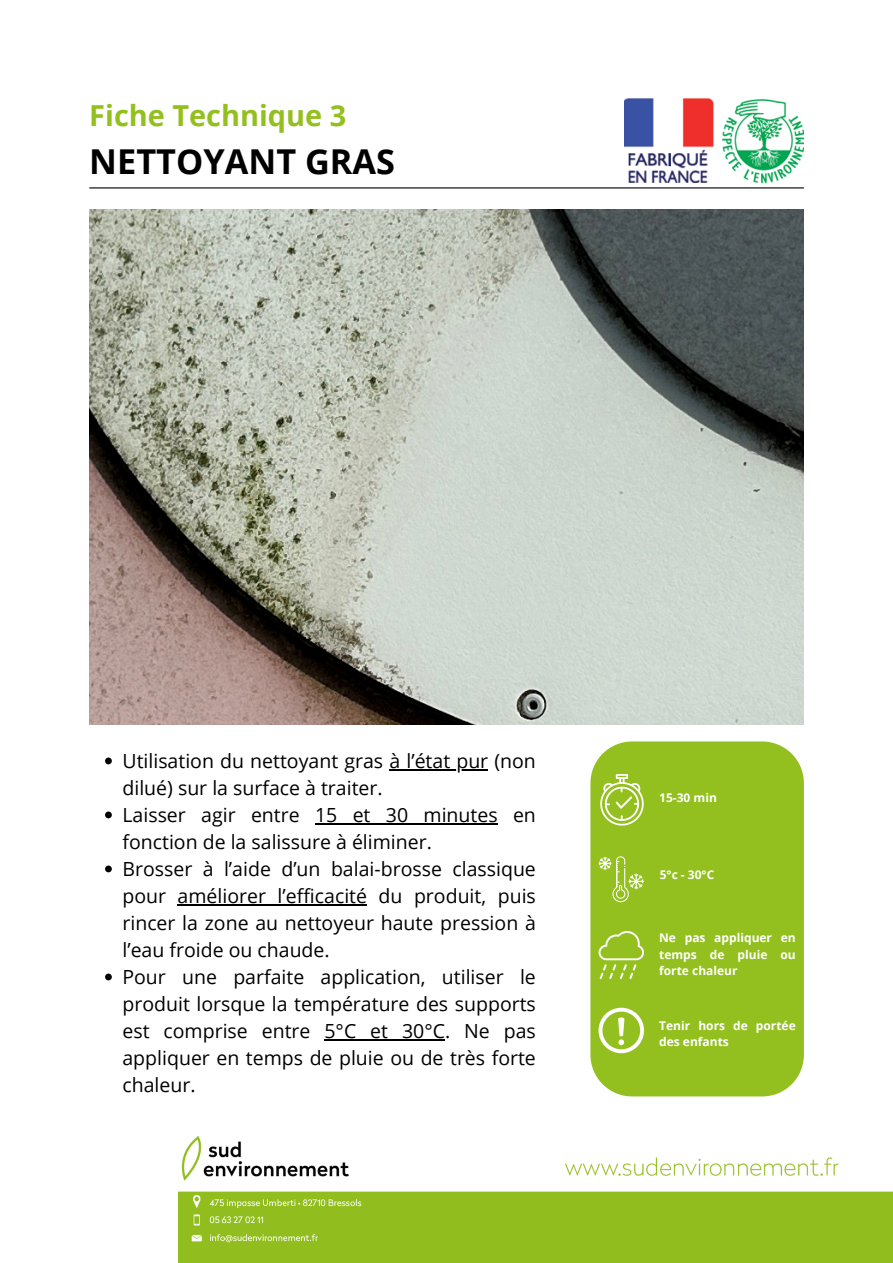
<style>
.page{position:relative;width:893px;height:1263px;background:#fff}
.page>*{position:absolute;margin:0;border:0;box-sizing:border-box;transform-origin:0 0}
.t1{font:700 34.28px "Open Sans";color:#000}
.t2{font:700 28.88px "Open Sans";color:#93c01f}
.t3{font:19.5px/27px "Open Sans";color:#000}
.t4{font:700 12px/16.4px "Open Sans";color:#fff;text-align:justify}
</style>
<div class="page">
<hr style="left:89px;top:187px;width:715px;height:1px;background:#000">
<img style="left:179px;top:1136px;width:714px;height:127px">
<img style="left:624px;top:98px;width:89px;height:85px">
<img style="left:721px;top:98px;width:82px;height:85px">
<img style="left:89px;top:210px;width:715px;height:514px">
<div style="left:590px;top:741px;width:214px;height:355px;background:#93c01f"></div>
<svg style="left:600px;top:774px;width:44px;height:51px;background:#afd05a"></svg>
<svg style="left:598px;top:856px;width:46px;height:46px;background:#a3c941"></svg>
<svg style="left:598px;top:931px;width:46px;height:48px;background:#a2c93f"></svg>
<svg style="left:598px;top:1008px;width:46px;height:45px"></svg>
<svg style="left:105px;top:757px;width:7px;height:7px"></svg>
<hr style="left:389px;top:769px;width:99px;height:1px;background:#000">
<svg style="left:105px;top:811px;width:7px;height:7px"></svg>
<hr style="left:315px;top:823px;width:182px;height:1px;background:#000">
<svg style="left:105px;top:865px;width:7px;height:7px"></svg>
<hr style="left:178px;top:904px;width:189px;height:1px;background:#000">
<svg style="left:105px;top:973px;width:7px;height:7px"></svg>
<hr style="left:324px;top:1039px;width:121px;height:1px;background:#000">
<p class="t2" style="left:89px;top:95px;width:258px">Fiche Technique 3</p>
<p class="t1" style="left:89px;top:138px;width:307px">NETTOYANT GRAS</p>
<p class="t3" style="left:122px;top:747px;width:415px">Utilisation du nettoyant gras à l’état pur (non</p>
<p class="t3" style="left:122px;top:774px;width:262px">dilué) sur la surface à traiter.<br>Laisser agir entre</p>
<p class="t3" style="left:122px;top:801px;width:415px;text-indent:193px">15 et 30 minutes en fonction de la salissure à éliminer.<br>Brosser à l’aide d’un balai-brosse classique</p>
<p class="t3" style="left:122px;top:882px;width:415px">pour améliorer l’efficacité du produit, puis rincer la zone au nettoyeur haute pression à l’eau froide ou chaude.<br>Pour une parfaite application, utiliser le</p>
<p class="t3" style="left:122px;top:990px;width:415px;text-align:justify">produit lorsque la température des supports est comprise entre 5°C et 30°C. Ne pas appliquer en temps de pluie ou de très forte chaleur.</p>
<p class="t4" style="left:659px;top:789px;width:59px">15-30 min</p>
<p class="t4" style="left:659px;top:866px;width:56px">5°c - 30°C</p>
<p class="t4" style="left:659px;top:929px;width:138px">Ne pas appliquer en temps de pluie ou forte chaleur</p>
<p class="t4" style="left:659px;top:1017px;width:138px">Tenir hors de portée des enfants</p>
</div>
